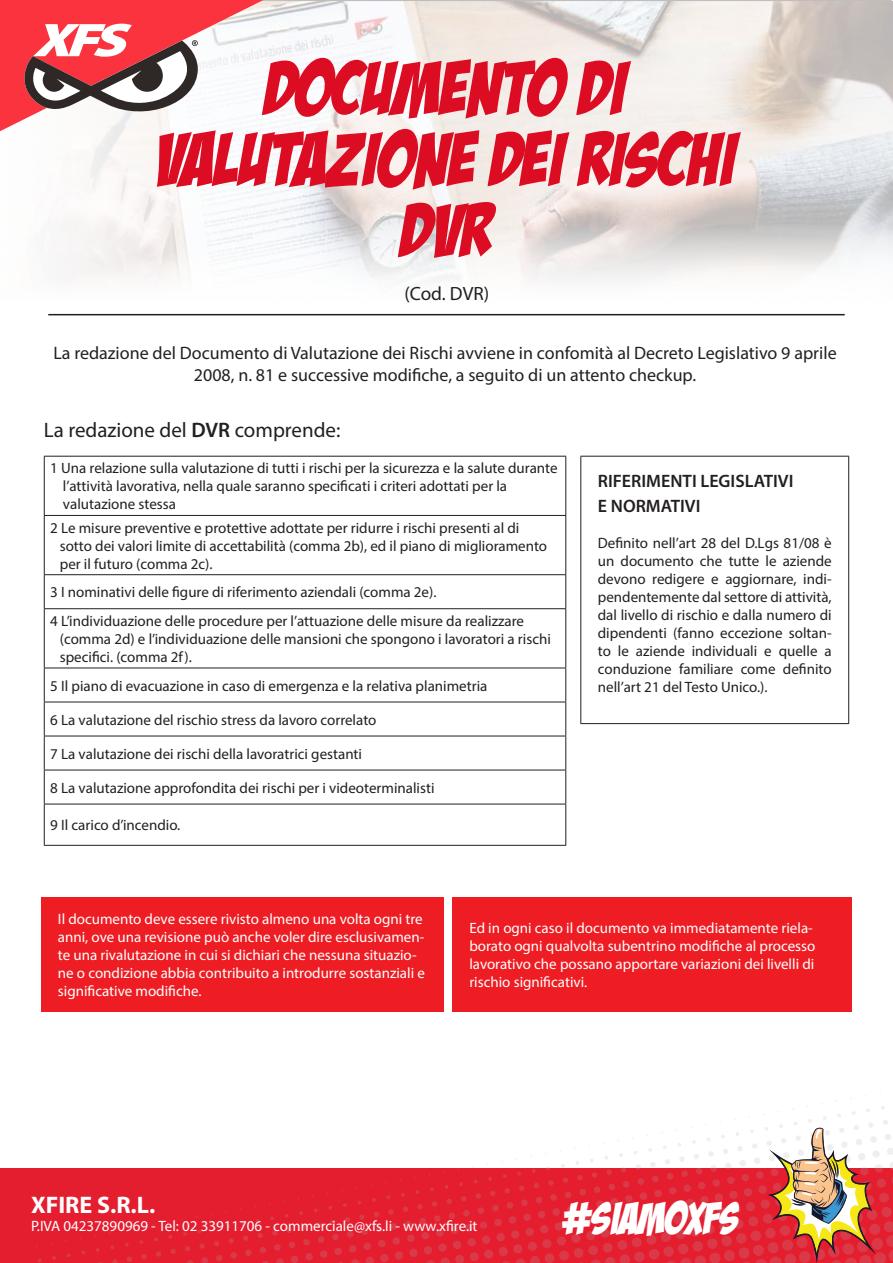
<style>
.page{position:relative;width:893px;height:1263px;background:#fff}
.page>*{position:absolute;margin:0;border:0;box-sizing:border-box;transform-origin:0 0}
.t1{font:75px/71.1px "Bada Boom BB";color:#dc0c23;text-align:center}
.t2{font:43.95px "Bada Boom BB";color:#fff}
.t3{font:700 24px "Myriad Pro";color:#fff}
.t4{font:21px "Myriad Pro";color:#231f20}
.t5{font:19.2px "Myriad Pro";color:#231f20}
.t6{font:18px/21.6px "Myriad Pro";color:#231f20;text-align:center}
.t7{font:600 18px "Myriad Pro";color:#231f20}
.t8{font:15px/18px "Myriad Pro";color:#231f20;text-align:justify}
.t9{font:15px/18px "Myriad Pro";color:#fff}
.s1{font-weight:600}
</style>
<div class="page">
<svg style="left:0;top:0;width:893px;height:316px"></svg>
<svg style="left:0;top:0;width:263px;height:131px"></svg>
<div style="left:0;top:1168px;width:893px;height:95px;background:#e41d2f"></div>
<svg style="left:351px;top:1257px;width:23px;height:6px"></svg>
<div style="left:380px;top:1254px;width:9px;height:9px;background:#da3a48;border-radius:4px"></div>
<div style="left:291px;top:1255px;width:8px;height:8px;background:#da3a48;border-radius:3px"></div>
<div style="left:305px;top:1253px;width:8px;height:8px;background:#da3a48;border-radius:3px"></div>
<div style="left:320px;top:1250px;width:8px;height:8px;background:#da3a48;border-radius:3px"></div>
<div style="left:334px;top:1247px;width:8px;height:8px;background:#da3a48;border-radius:3px"></div>
<div style="left:349px;top:1245px;width:8px;height:8px;background:#da3a48;border-radius:3px"></div>
<svg style="left:262px;top:1261px;width:7px;height:2px"></svg>
<svg style="left:276px;top:1258px;width:8px;height:5px"></svg>
<div style="left:363px;top:1242px;width:8px;height:8px;background:#da3a48;border-radius:3px"></div>
<div style="left:378px;top:1239px;width:8px;height:8px;background:#da3a48;border-radius:3px"></div>
<div style="left:376px;top:1225px;width:7px;height:7px;background:#da3a48;border-radius:50%"></div>
<div style="left:361px;top:1228px;width:7px;height:7px;background:#da3a48;border-radius:3px"></div>
<div style="left:274px;top:1244px;width:7px;height:7px;background:#da3a48;border-radius:3px"></div>
<svg style="left:259px;top:1246px;width:7px;height:8px"></svg>
<div style="left:245px;top:1249px;width:7px;height:7px;background:#da3a48;border-radius:3px"></div>
<div style="left:230px;top:1252px;width:7px;height:7px;background:#da3a48;border-radius:50%"></div>
<svg style="left:187px;top:1260px;width:6px;height:3px"></svg>
<div style="left:347px;top:1231px;width:7px;height:7px;background:#da3a48;border-radius:3px"></div>
<div style="left:332px;top:1233px;width:7px;height:7px;background:#da3a48;border-radius:50%"></div>
<svg style="left:317px;top:1236px;width:8px;height:7px"></svg>
<svg style="left:288px;top:1241px;width:8px;height:7px"></svg>
<div style="left:216px;top:1254px;width:7px;height:7px;background:#da3a48;border-radius:3px"></div>
<svg style="left:201px;top:1257px;width:7px;height:6px"></svg>
<div style="left:303px;top:1239px;width:7px;height:7px;background:#da3a48;border-radius:3px"></div>
<svg style="left:185px;top:1246px;width:5px;height:5px"></svg>
<svg style="left:156px;top:1251px;width:5px;height:6px"></svg>
<svg style="left:170px;top:1249px;width:6px;height:5px"></svg>
<svg style="left:345px;top:1217px;width:5px;height:6px"></svg>
<svg style="left:330px;top:1220px;width:6px;height:5px"></svg>
<svg style="left:316px;top:1222px;width:5px;height:6px"></svg>
<svg style="left:301px;top:1225px;width:6px;height:5px"></svg>
<svg style="left:287px;top:1228px;width:5px;height:5px"></svg>
<svg style="left:214px;top:1241px;width:5px;height:5px"></svg>
<svg style="left:199px;top:1243px;width:6px;height:6px"></svg>
<svg style="left:374px;top:1212px;width:5px;height:5px"></svg>
<svg style="left:272px;top:1230px;width:6px;height:6px"></svg>
<svg style="left:257px;top:1233px;width:6px;height:5px"></svg>
<svg style="left:141px;top:1254px;width:6px;height:5px"></svg>
<svg style="left:127px;top:1256px;width:5px;height:6px"></svg>
<svg style="left:112px;top:1259px;width:6px;height:4px"></svg>
<svg style="left:359px;top:1214px;width:6px;height:6px"></svg>
<svg style="left:243px;top:1235px;width:6px;height:6px"></svg>
<svg style="left:228px;top:1238px;width:6px;height:6px"></svg>
<svg style="left:299px;top:1211px;width:4px;height:4px"></svg>
<svg style="left:52px;top:1256px;width:4px;height:4px"></svg>
<svg style="left:67px;top:1253px;width:4px;height:4px"></svg>
<svg style="left:154px;top:1237px;width:4px;height:4px"></svg>
<svg style="left:212px;top:1227px;width:4px;height:4px"></svg>
<svg style="left:183px;top:1232px;width:4px;height:4px"></svg>
<svg style="left:285px;top:1214px;width:4px;height:4px"></svg>
<svg style="left:314px;top:1208px;width:4px;height:4px"></svg>
<svg style="left:328px;top:1206px;width:4px;height:4px"></svg>
<svg style="left:343px;top:1203px;width:4px;height:4px"></svg>
<svg style="left:241px;top:1222px;width:4px;height:4px"></svg>
<svg style="left:256px;top:1219px;width:4px;height:4px"></svg>
<svg style="left:270px;top:1216px;width:4px;height:4px"></svg>
<svg style="left:96px;top:1248px;width:4px;height:4px"></svg>
<svg style="left:372px;top:1198px;width:4px;height:4px"></svg>
<svg style="left:125px;top:1243px;width:4px;height:4px"></svg>
<svg style="left:139px;top:1240px;width:4px;height:4px"></svg>
<svg style="left:385px;top:1093px;width:508px;height:170px"></svg>
<hr style="left:44px;top:456px;width:522px;height:1px;background:#231f20">
<hr style="left:44px;top:457px;width:1px;height:58px;background:#231f20">
<hr style="left:565px;top:457px;width:1px;height:58px;background:#231f20">
<hr style="left:44px;top:515px;width:522px;height:1px;background:#231f20">
<hr style="left:44px;top:516px;width:1px;height:58px;background:#231f20">
<hr style="left:565px;top:516px;width:1px;height:58px;background:#231f20">
<hr style="left:44px;top:574px;width:522px;height:1px;background:#231f20">
<hr style="left:44px;top:575px;width:1px;height:33px;background:#231f20">
<hr style="left:565px;top:575px;width:1px;height:33px;background:#231f20">
<hr style="left:44px;top:608px;width:522px;height:1px;background:#231f20">
<hr style="left:44px;top:609px;width:1px;height:59px;background:#231f20">
<hr style="left:565px;top:609px;width:1px;height:59px;background:#231f20">
<hr style="left:44px;top:668px;width:522px;height:1px;background:#231f20">
<hr style="left:44px;top:668px;width:1px;height:34px;background:#231f20">
<hr style="left:565px;top:668px;width:1px;height:34px;background:#231f20">
<hr style="left:44px;top:702px;width:522px;height:1px;background:#231f20">
<hr style="left:44px;top:702px;width:1px;height:34px;background:#231f20">
<hr style="left:565px;top:702px;width:1px;height:34px;background:#231f20">
<hr style="left:44px;top:736px;width:522px;height:1px;background:#231f20">
<hr style="left:44px;top:736px;width:1px;height:34px;background:#231f20">
<hr style="left:565px;top:736px;width:1px;height:34px;background:#231f20">
<hr style="left:44px;top:770px;width:522px;height:1px;background:#231f20">
<hr style="left:44px;top:770px;width:1px;height:34px;background:#231f20">
<hr style="left:565px;top:770px;width:1px;height:34px;background:#231f20">
<hr style="left:44px;top:804px;width:522px;height:1px;background:#231f20">
<hr style="left:44px;top:804px;width:1px;height:41px;background:#231f20">
<hr style="left:565px;top:804px;width:1px;height:41px;background:#231f20">
<hr style="left:44px;top:845px;width:522px;height:1px;background:#231f20">
<hr style="left:580px;top:456px;width:269px;height:1px;background:#231f20">
<hr style="left:580px;top:457px;width:1px;height:266px;background:#231f20">
<hr style="left:848px;top:457px;width:1px;height:266px;background:#231f20">
<hr style="left:580px;top:723px;width:269px;height:1px;background:#231f20">
<hr style="left:48px;top:314px;width:797px;height:1px;background:#231f20">
<div style="left:41px;top:897px;width:403px;height:115px;background:#ee1d23"></div>
<div style="left:452px;top:897px;width:400px;height:115px;background:#ee1d23"></div>
<p class="t1" style="left:265px;top:53px;width:364px">DOCUMENTO DI</p>
<p class="t1" style="left:156px;top:124px;width:583px">VALUTAZIONE DEI RISCHI<br>DVR</p>
<p class="t5" style="left:405px;top:281px;width:86px">(Cod. DVR)</p>
<p class="t6" style="left:53px;top:342px;width:785px">La redazione del Documento di Valutazione dei Rischi avviene in confomità al Decreto Legislativo 9 aprile<br>2008, n. 81 e successive modifiche, a seguito di un attento checkup.</p>
<p class="t4" style="left:44px;top:417px;width:298px">La redazione del <span class="s1">DVR</span> comprende:</p>
<p class="t8" style="left:50px;top:459px;width:509px">1 Una relazione sulla valutazione di tutti i rischi per la sicurezza e la salute durante</p>
<p class="t8" style="left:63px;top:477px;width:446px">l’attività lavorativa, nella quale saranno specificati i criteri adottati per la</p>
<p class="t8" style="left:63px;top:495px;width:115px">valutazione stessa</p>
<p class="t8" style="left:50px;top:518px;width:471px">2 Le misure preventive e protettive adottate per ridurre i rischi presenti al di</p>
<p class="t8" style="left:60px;top:536px;width:489px">sotto dei valori limite di accettabilità (comma 2b), ed il piano di miglioramento</p>
<p class="t8" style="left:60px;top:554px;width:154px">per il futuro (comma 2c).</p>
<p class="t8" style="left:50px;top:583px;width:388px">3 I nominativi delle figure di riferimento aziendali (comma 2e).</p>
<p class="t8" style="left:50px;top:612px;width:475px">4 L’individuazione delle procedure per l’attuazione delle misure da realizzare</p>
<p class="t8" style="left:60px;top:630px;width:493px">(comma 2d) e l’individuazione delle mansioni che spongono i lavoratori a rischi</p>
<p class="t8" style="left:60px;top:648px;width:134px">specifici. (comma 2f).</p>
<p class="t8" style="left:50px;top:676px;width:439px">5 Il piano di evacuazione in caso di emergenza e la relativa planimetria</p>
<p class="t8" style="left:50px;top:710px;width:328px">6 La valutazione del rischio stress da lavoro correlato</p>
<p class="t8" style="left:50px;top:744px;width:313px">7 La valutazione dei rischi della lavoratrici gestanti</p>
<p class="t8" style="left:50px;top:778px;width:386px">8 La valutazione approfondita dei rischi per i videoterminalisti</p>
<p class="t8" style="left:50px;top:816px;width:132px">9 Il carico d’incendio.</p>
<p class="t7" style="left:598px;top:469px;width:197px">RIFERIMENTI LEGISLATIVI</p>
<p class="t7" style="left:598px;top:494px;width:104px">E NORMATIVI</p>
<p class="t8" style="left:598px;top:534px;width:235px">Definito nell’art 28 del D.Lgs 81/08 è un documento che tutte le aziende devono redigere e aggiornare, indi&shy;pendentemente dal settore di attività, dal livello di rischio e dalla numero di dipendenti (fanno eccezione soltan&shy;to le aziende individuali e quelle a conduzione familiare come definito nell’art 21 del Testo Unico.).</p>
<p class="t9" style="left:58px;top:910px;width:368px">Il documento deve essere rivisto almeno una volta ogni tre anni, ove una revisione può anche voler dire esclusivamen&shy;te una rivalutazione in cui si dichiari che nessuna situazio&shy;ne o condizione abbia contribuito a introdurre sostanziali e significative modifiche.</p>
<p class="t9" style="left:469px;top:919px;width:348px">Ed in ogni caso il documento va immediatamente riela&shy;borato ogni qualvolta subentrino modifiche al processo lavorativo che possano apportare variazioni dei livelli di rischio significativi.</p>
<p class="t3" style="left:31px;top:1189px;width:126px">XFIRE S.R.L.</p>
<p class="t9" style="left:31px;top:1217px;width:448px">P.IVA 04237890969 - Tel: 02 33911706 - commerciale@xfs.li - www.xfire.it</p>
<p class="t2" style="left:562px;top:1195px;width:178px">#SIAMOXFS</p>
</div>
